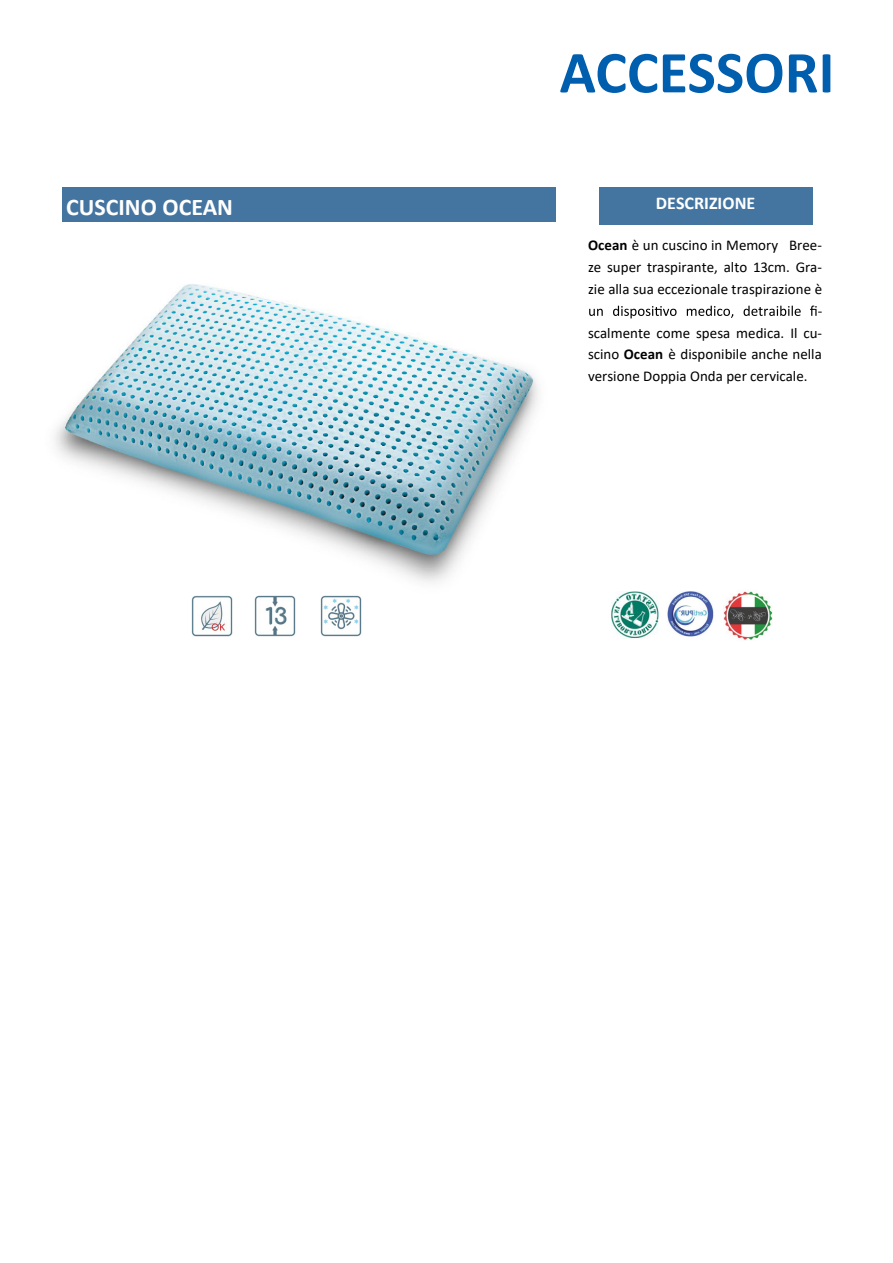
<style>
.page{position:relative;width:893px;height:1263px;background:#fff}
.page>*{position:absolute;margin:0;border:0;box-sizing:border-box;transform-origin:0 0}
.t1{font:700 60px "Calibri";color:#005eae}
.t2{font:700 24px "Calibri";color:#fff}
.t3{font:700 18px "Calibri";color:#fff}
.t4{font:15px/21.8px "Calibri";color:#000;text-align:justify}
.s1{font-weight:700}
</style>
<div class="page">
<img style="left:191px;top:595px;width:42px;height:42px">
<img style="left:254px;top:595px;width:42px;height:42px">
<img style="left:320px;top:595px;width:42px;height:42px">
<div style="left:62px;top:187px;width:494px;height:35px;background:#4475a1"></div>
<div style="left:599px;top:187px;width:213px;height:38px;background:#4475a1"></div>
<svg style="left:589px;top:306px;width:233px;height:12px"></svg>
<img style="left:667px;top:591px;width:47px;height:46px">
<img style="left:723px;top:591px;width:50px;height:49px">
<img style="left:612px;top:592px;width:47px;height:47px">
<img style="left:54px;top:284px;width:484px;height:298px">
<h1 class="t1" style="left:560px;top:30px;width:276px">ACCESSORI</h1>
<h2 class="t2" style="left:66px;top:190px;width:168px">CUSCINO OCEAN</h2>
<p class="t3" style="left:656px;top:191px;width:101px">DESCRIZIONE</p>
<p class="t4" style="left:588px;top:234px;width:236px"><span class="s1">Ocean</span> è un cuscino in Memory Bree&shy;ze super traspirante, alto 13cm. Gra&shy;zie alla sua eccezionale traspirazione è</p>
<p class="t4" style="left:588px;top:321px;width:236px">scalmente come spesa medica. Il cu&shy;scino <span class="s1">Ocean</span> è disponibile anche nella versione Doppia Onda per cervicale.</p>
</div>
